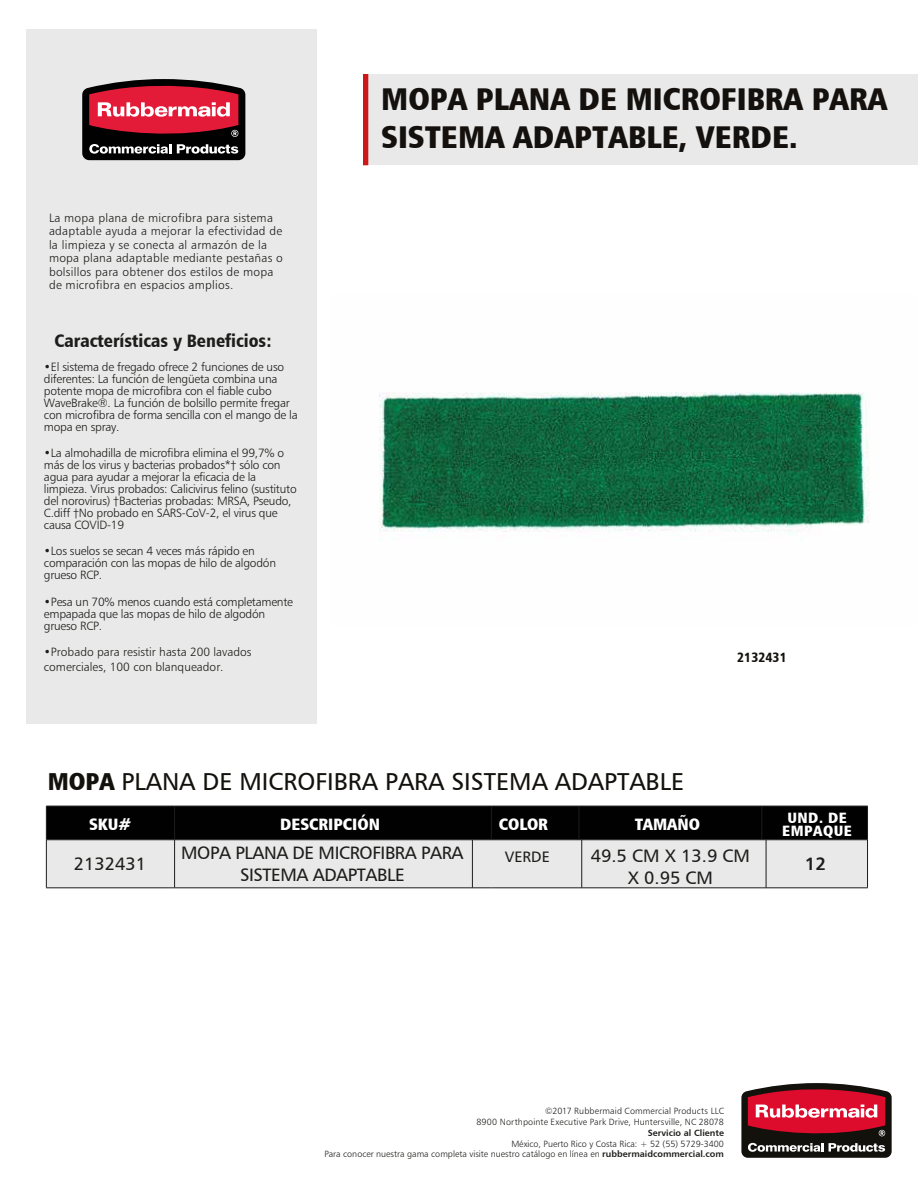
<style>
.page{position:relative;width:918px;height:1188px;background:#fff}
.page>*{position:absolute;margin:0;border:0;box-sizing:border-box;transform-origin:0 0}
.t1{font:31.5px/37.8px "Humanist 777 BT Extra Black Cond B";color:#13100d}
.t2{font:24.45px "Humanist 777 BT Roman B";color:#13110c}
.t3{font:18px/21.6px "Humanist 777 BT Roman B";letter-spacing:-.02em;color:#1d1d1b;text-align:center}
.t4{font:18px "Humanist 777 BT Black Condensed B";color:#1d1d1b}
.t5{font:18px/21.6px "Humanist 777 BT Roman B";color:#1d1d1b;text-align:center}
.t6{font:18px "Humanist 777 BT Bold B";color:#1d1d1b}
.t7{font:16.5px "Humanist 777 BT Extra Black Cond B";color:#fff}
.t8{font:15.15px "Humanist 777 BT Roman B";color:#1d1d1b}
.t9{font:15px/12.6px "Humanist 777 BT Extra Black Cond B";letter-spacing:.03em;color:#fff;text-align:center}
.t10{font:13.5px "Humanist 777 BT Black Condensed B";color:#13110c}
.t11{font:12px/12px "Humanist 777 BT Light B";letter-spacing:-.02em;color:#1d1d1b}
.t12{font:12px/13.5px "Humanist 777 BT Light B";letter-spacing:.02em;color:#1d1d1b}
.t13{font:12px/14.4px "Humanist 777 BT Light B";color:#1d1d1b}
.t14{font:9px/10.8px "Humanist 777 BT Light B";color:#1d1d1b;text-align:right}
.t15{font:9px "Humanist 777 BT Bold B";color:#1d1d1b}
.s1{font-family:"Humanist 777 BT Extra Black Cond B"}
.s2{font-family:"Humanist 777 BT Bold B"}
</style>
<div class="page">
<svg style="left:741px;top:1083px;width:151px;height:75px;background:#8d3843"></svg>
<div style="left:366px;top:74px;width:552px;height:91px;background:#eae9e9"></div>
<div style="left:363px;top:74px;width:5px;height:91px;background:#cd1719"></div>
<div style="left:26px;top:29px;width:291px;height:695px;background:#eae9e9"></div>
<svg style="left:82px;top:79px;width:163px;height:81px;background:#863541"></svg>
<svg style="left:47px;top:807px;width:820px;height:81px;background:#888"></svg>
<hr style="left:46px;top:806px;width:129px;height:1px;background:#1d1d1b">
<hr style="left:46px;top:806px;width:1px;height:34px;background:#1d1d1b">
<hr style="left:175px;top:806px;width:316px;height:1px;background:#1d1d1b">
<hr style="left:174px;top:806px;width:1px;height:34px;background:#1d1d1b">
<hr style="left:491px;top:806px;width:88px;height:1px;background:#1d1d1b">
<hr style="left:491px;top:806px;width:1px;height:34px;background:#1d1d1b">
<hr style="left:579px;top:806px;width:183px;height:1px;background:#1d1d1b">
<hr style="left:579px;top:806px;width:1px;height:34px;background:#1d1d1b">
<hr style="left:762px;top:806px;width:106px;height:1px;background:#1d1d1b">
<hr style="left:762px;top:806px;width:1px;height:34px;background:#1d1d1b">
<hr style="left:867px;top:806px;width:1px;height:34px;background:#1d1d1b">
<hr style="left:46px;top:840px;width:129px;height:1px;background:#1d1d1b">
<hr style="left:46px;top:840px;width:1px;height:48px;background:#1d1d1b">
<hr style="left:175px;top:840px;width:316px;height:1px;background:#1d1d1b">
<hr style="left:174px;top:840px;width:1px;height:48px;background:#1d1d1b">
<hr style="left:491px;top:840px;width:88px;height:1px;background:#1d1d1b">
<hr style="left:472px;top:840px;width:1px;height:48px;background:#1d1d1b">
<hr style="left:579px;top:840px;width:183px;height:1px;background:#1d1d1b">
<hr style="left:581px;top:840px;width:1px;height:48px;background:#1d1d1b">
<hr style="left:762px;top:840px;width:106px;height:1px;background:#1d1d1b">
<hr style="left:766px;top:840px;width:1px;height:48px;background:#1d1d1b">
<hr style="left:867px;top:840px;width:1px;height:48px;background:#1d1d1b">
<hr style="left:46px;top:888px;width:129px;height:1px;background:#1d1d1b">
<hr style="left:175px;top:888px;width:316px;height:1px;background:#1d1d1b">
<hr style="left:491px;top:888px;width:88px;height:1px;background:#1d1d1b">
<hr style="left:579px;top:888px;width:183px;height:1px;background:#1d1d1b">
<hr style="left:762px;top:888px;width:106px;height:1px;background:#1d1d1b">
<img style="left:379px;top:392px;width:491px;height:148px">
<p class="t12" style="left:49px;top:211px;width:236px">La mopa plana de microfibra para sistema adaptable ayuda a mejorar la efectividad de la limpieza y se conecta al armazón de la mopa plana adaptable mediante pestañas o bolsillos para obtener dos estilos de mopa de microfibra en espacios amplios.</p>
<h3 class="t4" style="left:55px;top:329px;width:219px">Características y Beneficios:</h3>
<p class="t11" style="left:44px;top:360px;width:255px">•El sistema de fregado ofrece 2 funciones de uso diferentes: La función de lengüeta combina una potente mopa de microfibra con el fiable cubo WaveBrake®. La función de bolsillo permite fregar con microfibra de forma sencilla con el mango de la mopa en spray.</p>
<p class="t11" style="left:44px;top:447px;width:254px">•La almohadilla de microfibra elimina el 99,7% o más de los virus y bacterias probados*† sólo con agua para ayudar a mejorar la eficacia de la limpieza. Virus probados: Calicivirus felino (sustituto del norovirus) †Bacterias probadas: MRSA, Pseudo, C.diff †No probado en SARS-CoV-2, el virus que causa COVID-19</p>
<p class="t11" style="left:44px;top:545px;width:234px">•Los suelos se secan 4 veces más rápido en comparación con las mopas de hilo de algodón grueso RCP.</p>
<p class="t11" style="left:44px;top:595px;width:251px">•Pesa un 70% menos cuando está completamente empapada que las mopas de hilo de algodón grueso RCP.</p>
<p class="t13" style="left:44px;top:645px;width:209px">•Probado para resistir hasta 200 lavados comerciales, 100 con blanqueador.</p>
<h1 class="t1" style="left:381px;top:79px;width:508px">MOPA PLANA DE MICROFIBRA PARA<br>SISTEMA ADAPTABLE, VERDE.</h1>
<p class="t10" style="left:737px;top:649px;width:51px">2132431</p>
<h2 class="t2" style="left:48px;top:767px;width:638px"><span class="s1">MOPA</span> PLANA DE MICROFIBRA PARA SISTEMA ADAPTABLE</h2>
<h3 class="t7" style="left:89px;top:814px;width:44px">SKU#</h3>
<h3 class="t7" style="left:280px;top:814px;width:101px">DESCRIPCIÓN</h3>
<h3 class="t7" style="left:499px;top:814px;width:51px">COLOR</h3>
<h3 class="t7" style="left:635px;top:814px;width:67px">TAMAÑO</h3>
<p class="t9" style="left:782px;top:811px;width:71px">UND. DE<br>EMPAQUE</p>
<h3 class="t5" style="left:74px;top:853px;width:74px">2132431</h3>
<h3 class="t3" style="left:181px;top:842px;width:284px">MOPA PLANA DE MICROFIBRA PARA<br>SISTEMA ADAPTABLE</h3>
<p class="t8" style="left:505px;top:848px;width:46px">VERDE</p>
<h3 class="t5" style="left:591px;top:845px;width:161px">49.5 CM X 13.9 CM<br>X 0.95 CM</h3>
<h3 class="t6" style="left:805px;top:853px;width:23px">12</h3>
<p class="t14" style="left:477px;top:1105px;width:249px">©2017 Rubbermaid Commercial Products LLC<br>8900 Northpointe Executive Park Drive, Huntersville, NC 28078</p>
<p class="t15" style="left:648px;top:1127px;width:78px">Servicio al Cliente</p>
<p class="t14" style="left:324px;top:1138px;width:401px">México, Puerto Rico y Costa Rica: + 52 (55) 5729-3400<br>Para conocer nuestra gama completa visite nuestro catálogo en línea en <span class="s2">rubbermaidcommercial.com</span></p>
</div>
